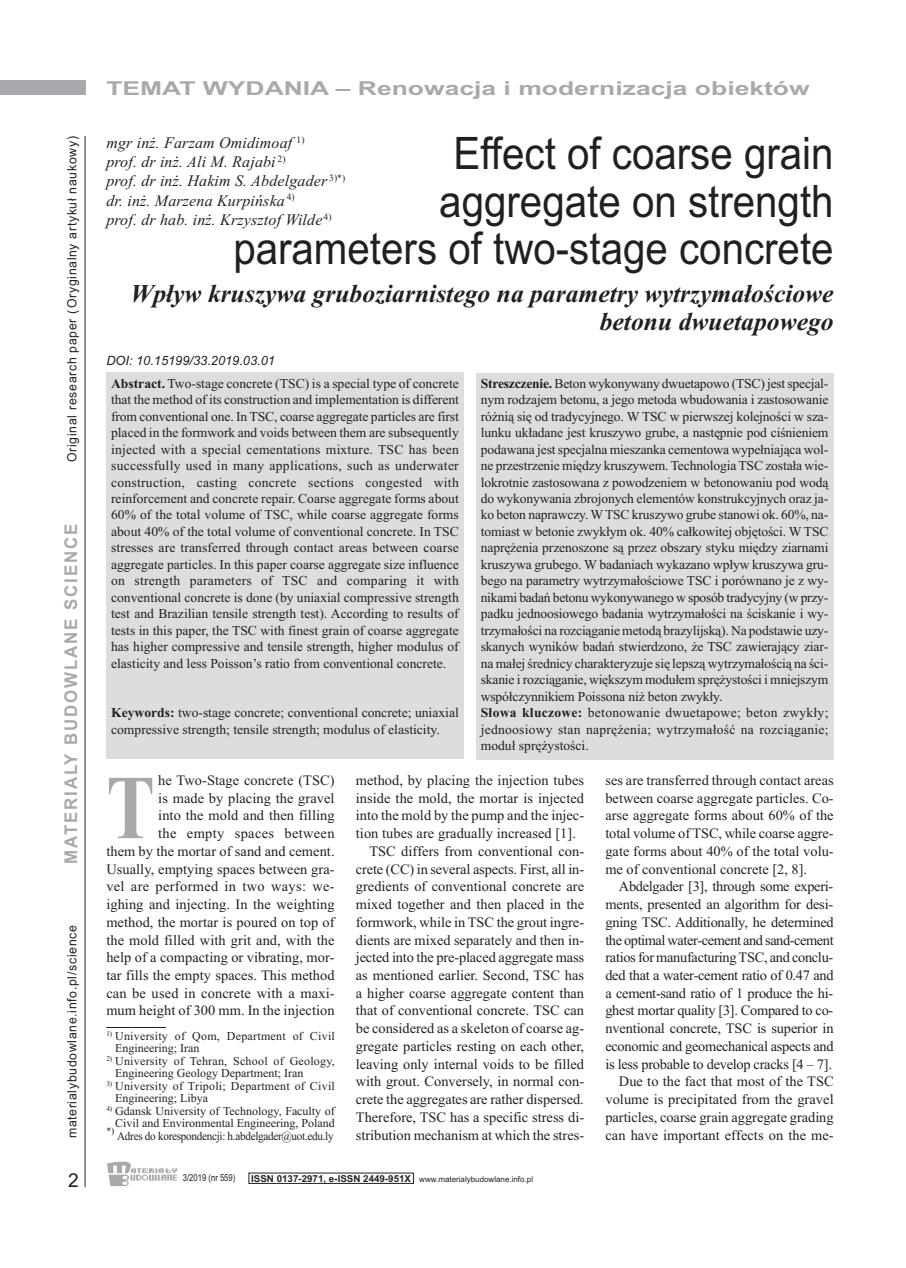
<style>
.page{position:relative;width:906px;height:1268px;background:#fff}
.page>*{position:absolute;margin:0;border:0;box-sizing:border-box;transform-origin:0 0}
.t1{font:700 91.05px "Times New Roman";color:#a8a9ad;scale:.8 1}
.t2{font:44.7px/47.7px "Arial";color:#231f20;text-align:right;scale:.9 1}
.t3{font:italic 700 25.65px/28.7px "Times New Roman";color:#231f20;text-align:right}
.t4{font:700 19.2px "Arial";color:#a8a9ad;scale:1.38 1}
.t5{font:19.2px "Arial";color:#231f20}
.t6{font:700 17.55px "Arial";letter-spacing:.11em;color:#a8a9ad;scale:.96 1}
.t7{font:italic 16.05px/19.2px "Times New Roman";letter-spacing:.01em;color:#231f20}
.t8{font:14.4px/17.7px "Times New Roman";color:#231f20;text-align:right}
.t9{font:14.4px/17.7px "Times New Roman";letter-spacing:-.02em;color:#231f20;text-align:right}
.t10{font:13.65px/16.5px "Times New Roman";letter-spacing:-.01em;color:#231f20}
.t11{font:12.75px "Arial";letter-spacing:.055em;color:#231f20;scale:.96 1}
.t12{font:italic 12.75px "Arial";color:#231f20}
.t13{font:12px/12.5px "Times New Roman";color:#231f20}
.t14{font:12px/12.5px "Times New Roman";letter-spacing:.02em;color:#231f20}
.t15{font:9.6px "Arial";color:#231f20;scale:.8 1}
.t16{font:7.95px "Arial";color:#231f20}
.s1{font-weight:700}
.s2{font-weight:700;font-size:9.6px}
</style>
<div class="page">
<div style="left:0;top:81px;width:85px;height:14px;background:#a8a9ad"></div>
<hr style="left:85px;top:136px;width:1px;height:1050px;background:#231f20">
<svg style="left:107px;top:1161px;width:70px;height:24px"></svg>
<hr style="left:106px;top:1026px;width:60px;height:1px;background:#231f20">
<div style="left:106px;top:373px;width:357px;height:385px;background:#dcdddf"></div>
<div style="left:476px;top:372px;width:357px;height:387px;background:#dcdddf"></div>
<p class="t11" style="left:64px;top:462px;width:341px;rotate:-90deg">Original research paper (Oryginalny artykuł naukowy)</p>
<p class="t6" style="left:61px;top:863px;width:356px;rotate:-90deg">MATERIALY BUDOWLANE SCIENCE</p>
<p class="t11" style="left:64px;top:1138px;width:223px;rotate:-90deg">materialybudowlane.info.pl/science</p>
<h3 class="t5" style="left:68px;top:1168px;width:12px">2</h3>
<h3 class="t4" style="left:106px;top:77px;width:511px">TEMAT WYDANIA – Renowacja i modernizacja obiektów</h3>
<p class="t7" style="left:106px;top:133px;width:240px">mgr inż. Farzam Omidimoaf <sup>1)<br></sup>prof. dr inż. Ali M. Rajabi <sup>2)<br></sup>prof. dr inż. Hakim S. Abdelgader <sup>3)*) </sup>dr. inż. Marzena Kurpińska <sup>4)<br></sup>prof. dr hab. inż. Krzysztof Wilde<sup>4)</sup></p>
<h2 class="t2" style="left:233px;top:129px;width:668px">Effect of coarse grain<br>aggregate on strength parameters of two-stage concrete</h2>
<h3 class="t3" style="left:131px;top:278px;width:704px">Wpływ kruszywa gruboziarnistego na parametry wytrzymałościowe betonu dwuetapowego</h3>
<p class="t12" style="left:106px;top:353px;width:170px">DOI: 10.15199/33.2019.03.01</p>
<p class="t10" style="left:111px;top:374px;width:349px;text-align:justify"><span class="s1">Abstract.</span> Two-stage concrete (TSC) is a special type of concrete that the method of its construction and implementation is different from conventional one. In TSC, coarse aggregate particles are first placed in the formwork and voids between them are subsequently injected with a special cementations mixture. TSC has been successfully used in many applications, such as underwater construction, casting concrete sections congested with reinforcement and concrete repair. Coarse aggregate forms about 60% of the total volume of TSC, while coarse aggregate forms about 40% of the total volume of conventional concrete. In TSC stresses are transferred through contact areas between coarse aggregate particles. In this paper coarse aggregate size influence on strength parameters of TSC and comparing it with conventional concrete is done (by uniaxial compressive strength test and Brazilian tensile strength test). According to results of tests in this paper, the TSC with finest grain of coarse aggregate has higher compressive and tensile strength, higher modulus of elasticity and less Poisson’s ratio from conventional concrete.</p>
<p class="t10" style="left:111px;top:704px;width:349px"><span class="s1">Keywords:</span> two-stage concrete; conventional concrete; uniaxial compressive strength; tensile strength; modulus of elasticity.</p>
<p class="t10" style="left:481px;top:374px;width:349px"><span class="s1">Streszczenie.</span> Beton wykonywany dwuetapowo (TSC) jest specjal&shy;nym rodzajem betonu, a jego metoda wbudowania i zastosowanie różnią się od tradycyjnego. W TSC w pierwszej kolejności w sza&shy;lunku układane jest kruszywo grube, a następnie pod ciśnieniem podawana jest specjalna mieszanka cementowa wypełniająca wol&shy;ne przestrzenie między kruszywem. Technologia TSC została wie&shy;lokrotnie zastosowana z powodzeniem w betonowaniu pod wodą do wykonywania zbrojonych elementów konstrukcyjnych oraz ja&shy;ko beton naprawczy. WTSC kruszywo grube stanowi ok. 60%, na&shy;tomiast w betonie zwykłym ok. 40% całkowitej objętości. W TSC naprężenia przenoszone są przez obszary styku między ziarnami kruszywa grubego. W badaniach wykazano wpływ kruszywa gru&shy;bego na parametry wytrzymałościowe TSC i porównano je z wy&shy;nikami badań betonu wykonywanego w sposób tradycyjny (w przy&shy;padku jednoosiowego badania wytrzymałości na ściskanie i wy&shy;trzymałości na rozciąganie metodą brazylijską). Na podstawie uzy&shy;skanych wyników badań stwierdzono, że TSC zawierający ziar&shy;na małej średnicy charakteryzuje się lepszą wytrzymałością na ści&shy;skanie i rozciąganie, większym modułem sprężystości i mniejszym współczynnikiem Poissona niż beton zwykły.<br><span class="s1">Słowa kluczowe:</span> betonowanie dwuetapowe; beton zwykły; jednoosiowy stan naprężenia; wytrzymałość na rozciąganie; moduł sprężystości.</p>
<p class="t8" style="left:106px;top:771px;width:230px">he Two-Stage concrete (TSC)<br>is made by placing the gravel<br>into the mold and then filling<br>the empty spaces between<br>them by the mortar of sand and cement.<br>Usually, emptying spaces between gra&shy;vel are performed in two ways: we&shy;ighing and injecting. In the weighting method, the mortar is poured on top of the mold filled with grit and, with the help of a compacting or vibrating, mor&shy;tar fills the empty spaces. This method can be used in concrete with a maxi&shy;mum height of 300 mm. In the injection</p>
<p class="t8" style="left:356px;top:771px;width:230px">method, by placing the injection tubes</p>
<h1 class="t1" style="left:106px;top:753px;width:62px">T</h1>
<p class="t8" style="left:356px;top:788px;width:230px">inside the mold, the mortar is injected</p>
<p class="t8" style="left:356px;top:806px;width:230px">into the mold by the pump and the injec-</p>
<p class="t8" style="left:356px;top:824px;width:222px">tion tubes are gradually increased [1].</p>
<p class="t8" style="left:369px;top:841px;width:216px">TSC differs from conventional con-</p>
<p class="t8" style="left:356px;top:859px;width:230px">crete (CC) in several aspects. First, all in-</p>
<p class="t8" style="left:356px;top:877px;width:230px">gredients of conventional concrete are</p>
<p class="t8" style="left:356px;top:895px;width:230px">mixed together and then placed in the</p>
<p class="t8" style="left:356px;top:912px;width:230px">formwork, while in TSC the grout ingre-</p>
<p class="t8" style="left:356px;top:930px;width:230px">dients are mixed separately and then in-</p>
<p class="t8" style="left:356px;top:948px;width:230px">jected into the pre-placed aggregate mass</p>
<p class="t8" style="left:356px;top:965px;width:230px">as mentioned earlier. Second, TSC has</p>
<p class="t8" style="left:356px;top:983px;width:230px">a higher coarse aggregate content than</p>
<p class="t8" style="left:356px;top:1001px;width:230px">that of conventional concrete. TSC can</p>
<p class="t8" style="left:356px;top:1019px;width:230px">be considered as a skeleton of coarse ag-</p>
<p class="t8" style="left:356px;top:1036px;width:230px">gregate particles resting on each other,</p>
<p class="t8" style="left:356px;top:1054px;width:230px">leaving only internal voids to be filled</p>
<p class="t8" style="left:356px;top:1072px;width:230px">with grout. Conversely, in normal con-</p>
<p class="t8" style="left:356px;top:1089px;width:229px">crete the aggregates are rather dispersed.</p>
<p class="t8" style="left:356px;top:1107px;width:230px">Therefore, TSC has a specific stress di-</p>
<p class="t8" style="left:356px;top:1125px;width:230px">stribution mechanism at which the stres-</p>
<p class="t14" style="left:115px;top:1029px;width:221px;text-indent:-9px"><sup>1)</sup> University of Qom, Department of Civil<br>Engineering; Iran</p>
<p class="t13" style="left:115px;top:1054px;width:221px;text-indent:-9px"><sup>2)</sup> University of Tehran, School of Geology,<br>Engineering Geology Department; Iran</p>
<p class="t14" style="left:115px;top:1079px;width:221px;text-indent:-9px"><sup>3)</sup> University of Tripoli; Department of Civil<br>Engineering; Libya</p>
<p class="t13" style="left:106px;top:1104px;width:230px;text-align:right"><sup>4)</sup> Gdansk University of Technology, Faculty of<br>Civil and Environmental Engineering, Poland <sup>*)</sup> Adres do korespondencji: h.abdelgader@uot.edu.ly</p>
<p class="t15" style="left:183px;top:1171px;width:67px">3/2019 (nr 559)</p>
<p class="t16" style="left:251px;top:1174px;width:283px"><span class="s2">ISSN 0137-2971, e-ISSN 2449-951X</span> www.materialybudowlane.info.pl</p>
<p class="t8" style="left:605px;top:771px;width:230px;text-align:justify">ses are transferred through contact areas between coarse aggregate particles. Co&shy;arse aggregate forms about 60% of the total volume of TSC, while coarse aggre&shy;gate forms about 40% of the total volu&shy;me of conventional concrete [2, 8].</p>
<p class="t9" style="left:605px;top:877px;width:230px">Abdelgader [3], through some experi&shy;ments, presented an algorithm for desi&shy;gning TSC. Additionally, he determined the optimal water-cement and sand-cement ratios for manufacturingTSC, and conclu&shy;ded that a water-cement ratio of 0.47 and a cement-sand ratio of 1 produce the hi&shy;ghest mortar quality [3]. Compared to co&shy;nventional concrete, TSC is superior in economic and geomechanical aspects and is less probable to develop cracks [4 – 7].<br>Due to the fact that most of the TSC volume is precipitated from the gravel particles, coarse grain aggregate grading can have important effects on the me-</p>
</div>
